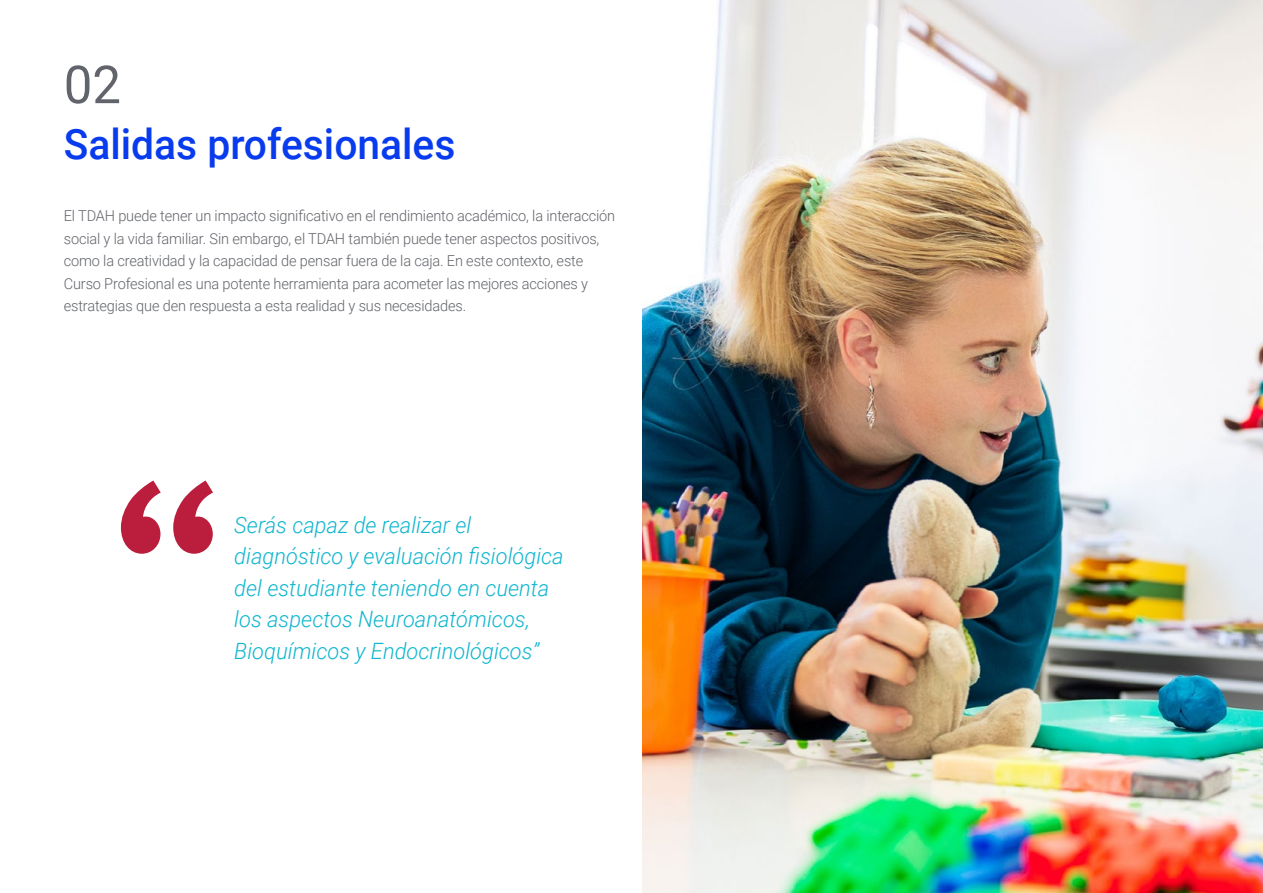
<style>
.page{position:relative;width:1263px;height:893px;background:#fff}
.page>*{position:absolute;margin:0;border:0;box-sizing:border-box;transform-origin:0 0}
.t1{font:52.5px "Roboto";color:#61646a}
.t2{font:500 42px "Roboto";color:#083bee}
.t3{font:italic 300 22.5px/31.5px "Roboto";color:#0fb6cf}
.t4{font:300 15px/22.5px "Roboto";letter-spacing:-.01em;color:#61646a}
</style>
<div class="page">
<img style="left:642px;top:0;width:621px;height:893px">
<svg style="left:121px;top:480px;width:92px;height:74px"></svg>
<h1 class="t1" style="left:64px;top:48px;width:59px">02</h1>
<h2 class="t2" style="left:64px;top:115px;width:393px">Salidas profesionales</h2>
<p class="t4" style="left:64px;top:204px;width:553px">El TDAH puede tener un impacto significativo en el rendimiento académico, la interacción social y la vida familiar. Sin embargo, el TDAH también puede tener aspectos positivos, como la creatividad y la capacidad de pensar fuera de la caja. En este contexto, este Curso Profesional es una potente herramienta para acometer las mejores acciones y estrategias que den respuesta a esta realidad y sus necesidades.</p>
<h3 class="t3" style="left:234px;top:508px;width:331px">Serás capaz de realizar el diagnóstico y evaluación fisiológica del estudiante teniendo en cuenta los aspectos Neuroanatómicos, Bioquímicos y Endocrinológicos”</h3>
</div>
